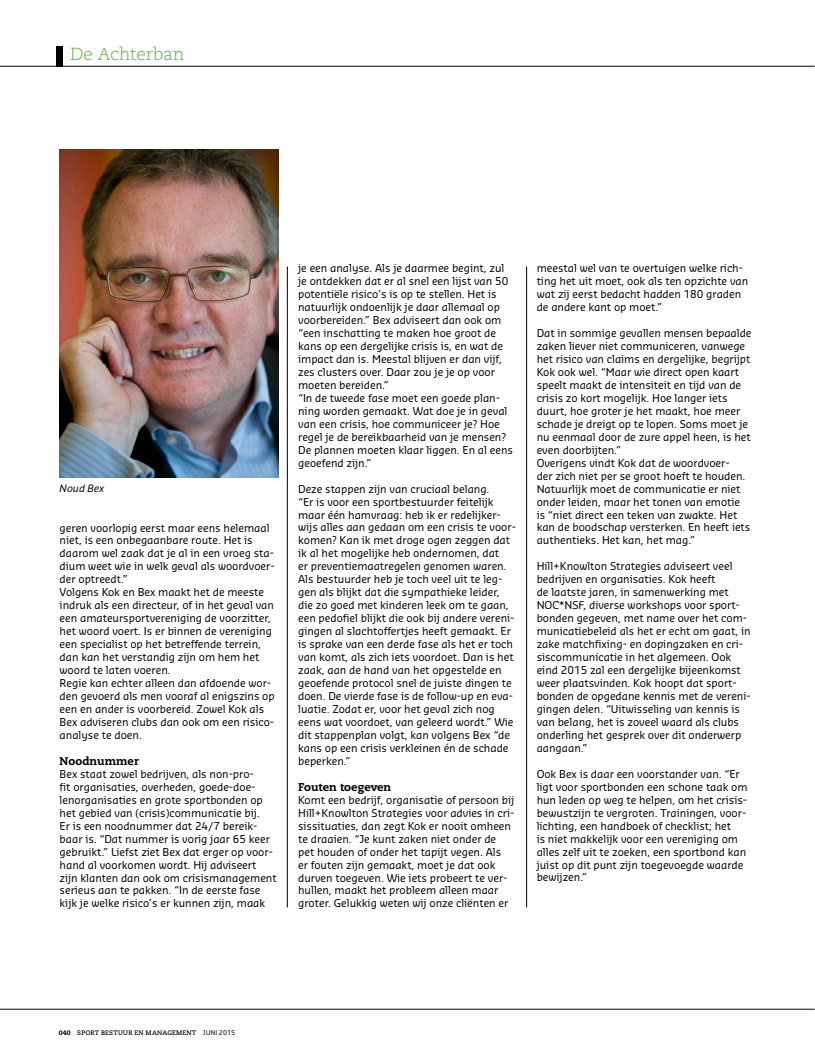
<style>
.page{position:relative;width:815px;height:1063px;background:#fff}
.page>*{position:absolute;margin:0;border:0;box-sizing:border-box;transform-origin:0 0}
.t1{font:300 17.5px "Caecilia CE";letter-spacing:-.005em;color:#61af43}
.t2{font:800 11.25px "Caecilia CE";color:#000}
.t3{font:10.62px/13px "Sansa";letter-spacing:-.005em;color:#000}
.t4{font:italic 10px "Sansa";letter-spacing:-.005em;color:#000}
.t5{font:700 6.5px "Caecilia CE";letter-spacing:.025em;color:#000}
.s1{font-weight:800}
.s2{font-family:"Sansa";font-weight:400}
</style>
<div class="page">
<hr style="left:0;top:66px;width:815px;height:1px;background:#000">
<div style="left:56px;top:46px;width:7px;height:20px;background:#000"></div>
<hr style="left:0;top:1009px;width:815px;height:1px;background:#000">
<hr style="left:287px;top:267px;width:1px;height:640px;background:#000">
<hr style="left:526px;top:267px;width:1px;height:640px;background:#000">
<img style="left:60px;top:150px;width:218px;height:328px">
<h1 class="t1" style="left:70px;top:43px;width:116px">De Achterban</h1>
<p class="t4" style="left:60px;top:482px;width:46px">Noud Bex</p>
<p class="t3" style="left:60px;top:521px;width:217px">geren voorlopig eerst maar eens helemaal niet, is een onbegaanbare route. Het is daarom wel zaak dat je al in een vroeg sta&shy;dium weet wie in welk geval als woordvoer&shy;der optreedt.”<br>Volgens Kok en Bex maakt het de meeste indruk als een directeur, of in het geval van een amateursportvereniging de voorzitter, het woord voert. Is er binnen de vereniging een specialist op het betreffende terrein, dan kan het verstandig zijn om hem het woord te laten voeren.<br>Regie kan echter alleen dan afdoende wor&shy;den gevoerd als men vooraf al enigszins op een en ander is voorbereid. Zowel Kok als Bex adviseren clubs dan ook om een risico&shy;analyse te doen.</p>
<p class="t2" style="left:60px;top:753px;width:81px">Noodnummer</p>
<p class="t3" style="left:60px;top:767px;width:219px">Bex staat zowel bedrijven, als non-pro-<br>fit organisaties, overheden, goede-doe&shy;lenorganisaties en grote sportbonden op het gebied van (crisis)communicatie bij.<br>Er is een noodnummer dat 24/7 bereik&shy;baar is. “Dat nummer is vorig jaar 65 keer gebruikt.” Liefst ziet Bex dat erger op voor&shy;hand al voorkomen wordt. Hij adviseert zijn klanten dan ook om crisismanagement serieus aan te pakken. “In de eerste fase kijk je welke risico’s er kunnen zijn, maak</p>
<p class="t3" style="left:298px;top:261px;width:216px">je een analyse. Als je daarmee begint, zul je ontdekken dat er al snel een lijst van 50 potentiële risico’s is op te stellen. Het is natuurlijk ondoenlijk je daar allemaal op voorbereiden.” Bex adviseert dan ook om “een inschatting te maken hoe groot de kans op een dergelijke crisis is, en wat de impact dan is. Meestal blijven er dan vijf, zes clusters over. Daar zou je je op voor moeten bereiden.”<br>“In de tweede fase moet een goede plan&shy;ning worden gemaakt. Wat doe je in geval van een crisis, hoe communiceer je? Hoe regel je de bereikbaarheid van je mensen?<br>De plannen moeten klaar liggen. En al eens geoefend zijn.”</p>
<p class="t3" style="left:298px;top:482px;width:219px">Deze stappen zijn van cruciaal belang.<br>“Er is voor een sportbestuurder feitelijk maar één hamvraag: heb ik er redelijker&shy;wijs alles aan gedaan om een crisis te voor&shy;komen? Kan ik met droge ogen zeggen dat ik al het mogelijke heb ondernomen, dat<br>er preventiemaatregelen genomen waren.<br>Als bestuurder heb je toch veel uit te leg&shy;gen als blijkt dat die sympathieke leider, die zo goed met kinderen leek om te gaan, een pedofiel blijkt die ook bij andere vereni&shy;gingen al slachtoffertjes heeft gemaakt. Er is sprake van een derde fase als het er toch van komt, als zich iets voordoet. Dan is het zaak, aan de hand van het opgestelde en geoefende protocol snel de juiste dingen te doen. De vierde fase is de follow-up en eva&shy;luatie. Zodat er, voor het geval zich nog eens wat voordoet, van geleerd wordt.” Wie dit stappenplan volgt, kan volgens Bex “de kans op een crisis verkleinen én de schade beperken.”</p>
<p class="t2" style="left:298px;top:779px;width:95px">Fouten toegeven</p>
<p class="t3" style="left:298px;top:793px;width:218px">Komt een bedrijf, organisatie of persoon bij Hill+Knowlton Strategies voor advies in cri&shy;sissituaties, dan zegt Kok er nooit omheen te draaien. “Je kunt zaken niet onder de pet houden of onder het tapijt vegen. Als<br>er fouten zijn gemaakt, moet je dat ook durven toegeven. Wie iets probeert te ver&shy;hullen, maakt het probleem alleen maar groter. Gelukkig weten wij onze cliënten er</p>
<p class="t3" style="left:537px;top:261px;width:213px">meestal wel van te overtuigen welke rich&shy;ting het uit moet, ook als ten opzichte van wat zij eerst bedacht hadden 180 graden de andere kant op moet.”</p>
<p class="t3" style="left:537px;top:326px;width:216px">Dat in sommige gevallen mensen bepaalde zaken liever niet communiceren, vanwege het risico van claims en dergelijke, begrijpt Kok ook wel. “Maar wie direct open kaart speelt maakt de intensiteit en tijd van de crisis zo kort mogelijk. Hoe langer iets duurt, hoe groter je het maakt, hoe meer schade je dreigt op te lopen. Soms moet je nu eenmaal door de zure appel heen, is het even doorbijten.”<br>Overigens vindt Kok dat de woordvoer-<br>der zich niet per se groot hoeft te houden.<br>Natuurlijk moet de communicatie er niet onder leiden, maar het tonen van emotie<br>is “niet direct een teken van zwakte. Het kan de boodschap versterken. En heeft iets authentieks. Het kan, het mag.”</p>
<p class="t3" style="left:537px;top:560px;width:216px">Hill+Knowlton Strategies adviseert veel bedrijven en organisaties. Kok heeft<br>de laatste jaren, in samenwerking met NOC*NSF, diverse workshops voor sport&shy;bonden gegeven, met name over het com&shy;municatiebeleid als het er echt om gaat, in zake matchfixing- en dopingzaken en cri&shy;siscommunicatie in het algemeen. Ook eind 2015 zal een dergelijke bijeenkomst weer plaatsvinden. Kok hoopt dat sport&shy;bonden de opgedane kennis met de vereni&shy;gingen delen. “Uitwisseling van kennis is van belang, het is zoveel waard als clubs onderling het gesprek over dit onderwerp aangaan.”</p>
<p class="t3" style="left:537px;top:767px;width:212px">Ook Bex is daar een voorstander van. “Er ligt voor sportbonden een schone taak om hun leden op weg te helpen, om het crisis&shy;bewustzijn te vergroten. Trainingen, voor&shy;lichting, een handboek of checklist; het<br>is niet makkelijk voor een vereniging om alles zelf uit te zoeken, een sportbond kan juist op dit punt zijn toegevoegde waarde bewijzen.”</p>
<p class="t5" style="left:59px;top:1028px;width:178px"><span class="s1">040</span> SPORT BESTUUR EN MANAGEMENT <span class="s2">JUNI 2015</span></p>
</div>
